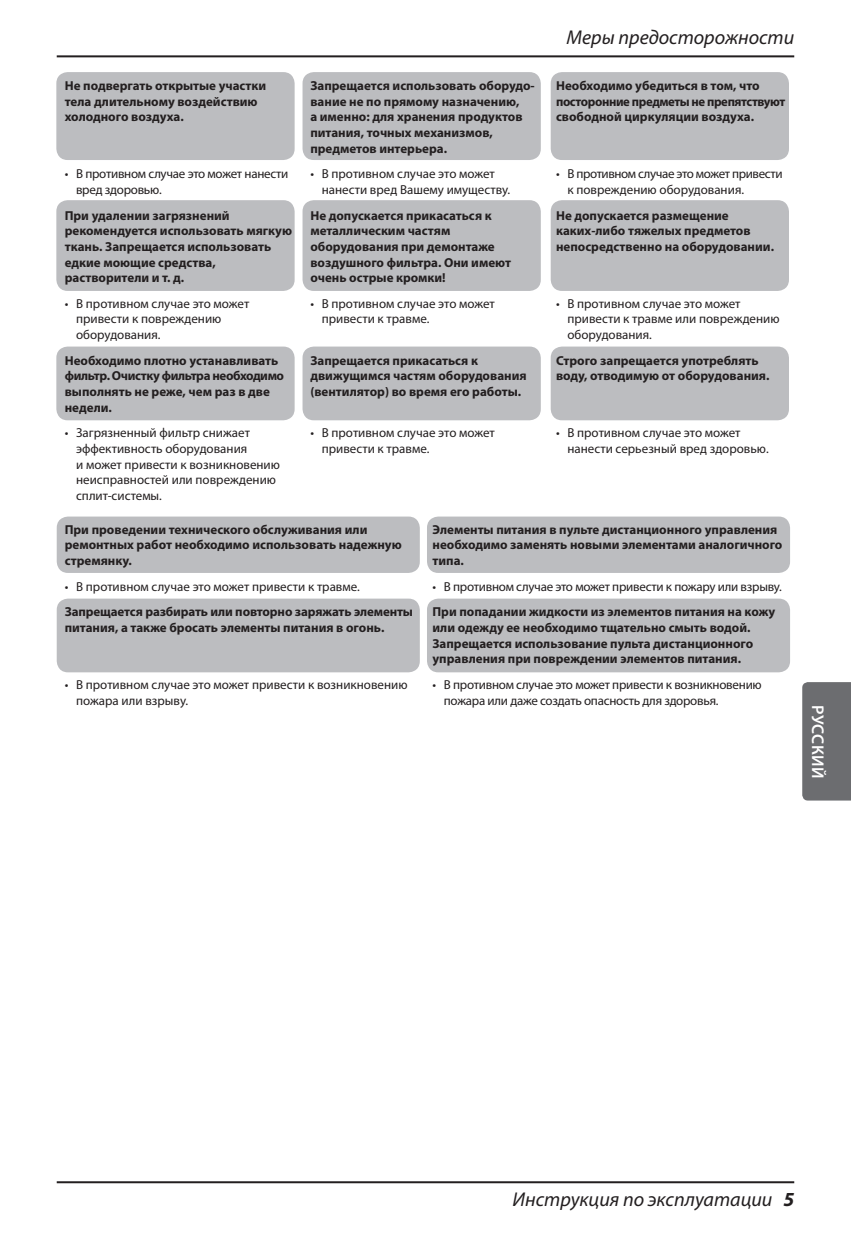
<style>
.page{position:relative;width:851px;height:1248px;background:#fff}
.page>*{position:absolute;margin:0;border:0;box-sizing:border-box;transform-origin:0 0}
.t1{font:italic 20px "Myriad Pro";color:#231f20}
.t2{font:600 17px "Myriad Pro";color:#fff}
.t3{font:700 13px/15.6px "Myriad Pro";color:#231f20}
.t4{font:13px/15.6px "Myriad Pro";color:#231f20}
.t5{font:13px/15.6px "Myriad Pro";letter-spacing:-.02em;color:#231f20}
.t6{font:13px/15.6px "Myriad Pro";letter-spacing:-.03em;color:#231f20}
.s1{font-weight:700}
</style>
<div class="page">
<div style="left:802px;top:682px;width:48px;height:118px;background:#6c6d70"></div>
<hr style="left:57px;top:1181px;width:737px;height:2px;background:#231f20">
<hr style="left:57px;top:55px;width:737px;height:2px;background:#231f20">
<div style="left:427px;top:598px;width:363px;height:74px;background:#bcbdc0;border-radius:11px"></div>
<div style="left:57px;top:598px;width:363px;height:74px;background:#bcbdc0;border-radius:11px"></div>
<div style="left:57px;top:516px;width:363px;height:57px;background:#bcbdc0;border-radius:11px"></div>
<div style="left:427px;top:516px;width:363px;height:57px;background:#bcbdc0;border-radius:11px"></div>
<div style="left:56px;top:346px;width:238px;height:74px;background:#bcbdc0;border-radius:11px"></div>
<div style="left:302px;top:346px;width:238px;height:74px;background:#bcbdc0;border-radius:11px"></div>
<div style="left:550px;top:346px;width:238px;height:74px;background:#bcbdc0;border-radius:11px"></div>
<div style="left:56px;top:200px;width:238px;height:91px;background:#bcbdc0;border-radius:11px"></div>
<div style="left:302px;top:200px;width:238px;height:91px;background:#bcbdc0;border-radius:11px"></div>
<div style="left:550px;top:200px;width:238px;height:91px;background:#bcbdc0;border-radius:11px"></div>
<div style="left:56px;top:72px;width:238px;height:88px;background:#bcbdc0;border-radius:11px"></div>
<div style="left:302px;top:72px;width:238px;height:88px;background:#bcbdc0;border-radius:11px"></div>
<div style="left:550px;top:72px;width:238px;height:88px;background:#bcbdc0;border-radius:11px"></div>
<h1 class="t1" style="left:566px;top:25px;width:229px">Меры предосторожности</h1>
<p class="t3" style="left:65px;top:77px;width:203px">Не подвергать открытые участки тела длительному воздействию холодного воздуха.</p>
<p class="t3" style="left:310px;top:77px;width:225px">Запрещается использовать оборудо&shy;вание не по прямому назначению,<br>а именно: для хранения продуктов питания, точных механизмов, предметов интерьера.</p>
<p class="t3" style="left:556px;top:77px;width:231px">Необходимо убедиться в том, что посторонние предметы не препятствуют свободной циркуляции воздуха.</p>
<p class="t5" style="left:76px;top:166px;width:214px;text-indent:-11px">• В противном случае это может нанести вред здоровью.</p>
<p class="t4" style="left:322px;top:166px;width:190px;text-indent:-11px">• В противном случае это может нанести вред Вашему имуществу.</p>
<p class="t6" style="left:567px;top:166px;width:216px;text-indent:-11px">• В противном случае это может привести к повреждению оборудования.</p>
<p class="t3" style="left:65px;top:207px;width:229px">При удалении загрязнений рекомендуется использовать мягкую ткань. Запрещается использовать едкие моющие средства, растворители и т. д.</p>
<p class="t3" style="left:310px;top:207px;width:202px">Не допускается прикасаться к металлическим частям оборудования при демонтаже воздушного фильтра. Они имеют очень острые кромки!</p>
<p class="t3" style="left:556px;top:207px;width:219px">Не допускается размещение каких-либо тяжелых предметов непосредственно на оборудовании.</p>
<p class="t4" style="left:76px;top:295px;width:175px;text-indent:-11px">• В противном случае это может привести к повреждению оборудования.</p>
<p class="t4" style="left:322px;top:295px;width:175px;text-indent:-11px">• В противном случае это может привести к травме.</p>
<p class="t4" style="left:567px;top:295px;width:214px;text-indent:-11px">• В противном случае это может привести к травме или повреждению оборудования.</p>
<p class="t3" style="left:65px;top:352px;width:221px">Необходимо плотно устанавливать фильтр. Очистку фильтра необходимо выполнять не реже, чем раз в две недели.</p>
<p class="t3" style="left:310px;top:352px;width:218px">Запрещается прикасаться к движущимся частям оборудования (вентилятор) во время его работы.</p>
<p class="t3" style="left:556px;top:352px;width:215px">Строго запрещается употреблять воду, отводимую от оборудования.</p>
<p class="t4" style="left:76px;top:425px;width:205px;text-indent:-11px">• Загрязненный фильтр снижает эффективность оборудования<br>и может привести к возникновению неисправностей или повреждению сплит-системы.</p>
<p class="t4" style="left:322px;top:425px;width:175px;text-indent:-11px">• В противном случае это может привести к травме.</p>
<p class="t4" style="left:567px;top:425px;width:203px;text-indent:-11px">• В противном случае это может нанести серьезный вред здоровью.</p>
<p class="t3" style="left:65px;top:521px;width:338px">При проведении технического обслуживания или ремонтных работ необходимо использовать надежную стремянку.</p>
<p class="t3" style="left:432px;top:521px;width:351px">Элементы питания в пульте дистанционного управления необходимо заменять новыми элементами аналогичного типа.</p>
<p class="t4" style="left:65px;top:578px;width:297px">• В противном случае это может привести к травме.</p>
<p class="t5" style="left:432px;top:578px;width:351px">• В противном случае это может привести к пожару или взрыву.</p>
<p class="t3" style="left:65px;top:603px;width:350px">Запрещается разбирать или повторно заряжать элементы питания, а также бросать элементы питания в огонь.</p>
<p class="t3" style="left:432px;top:603px;width:344px">При попадании жидкости из элементов питания на кожу или одежду ее необходимо тщательно смыть водой.<br>Запрещается использование пульта дистанционного управления при повреждении элементов питания.</p>
<p class="t4" style="left:76px;top:676px;width:333px;text-indent:-11px">• В противном случае это может привести к возникновению пожара или взрыву.</p>
<p class="t5" style="left:444px;top:676px;width:319px;text-indent:-11px">• В противном случае это может привести к возникновению пожара или даже создать опасность для здоровья.</p>
<h2 class="t2" style="left:828px;top:705px;width:74px;rotate:90deg">Русский</h2>
<h1 class="t1" style="left:512px;top:1186px;width:283px">Инструкция по эксплуатации <span class="s1">5</span></h1>
</div>
